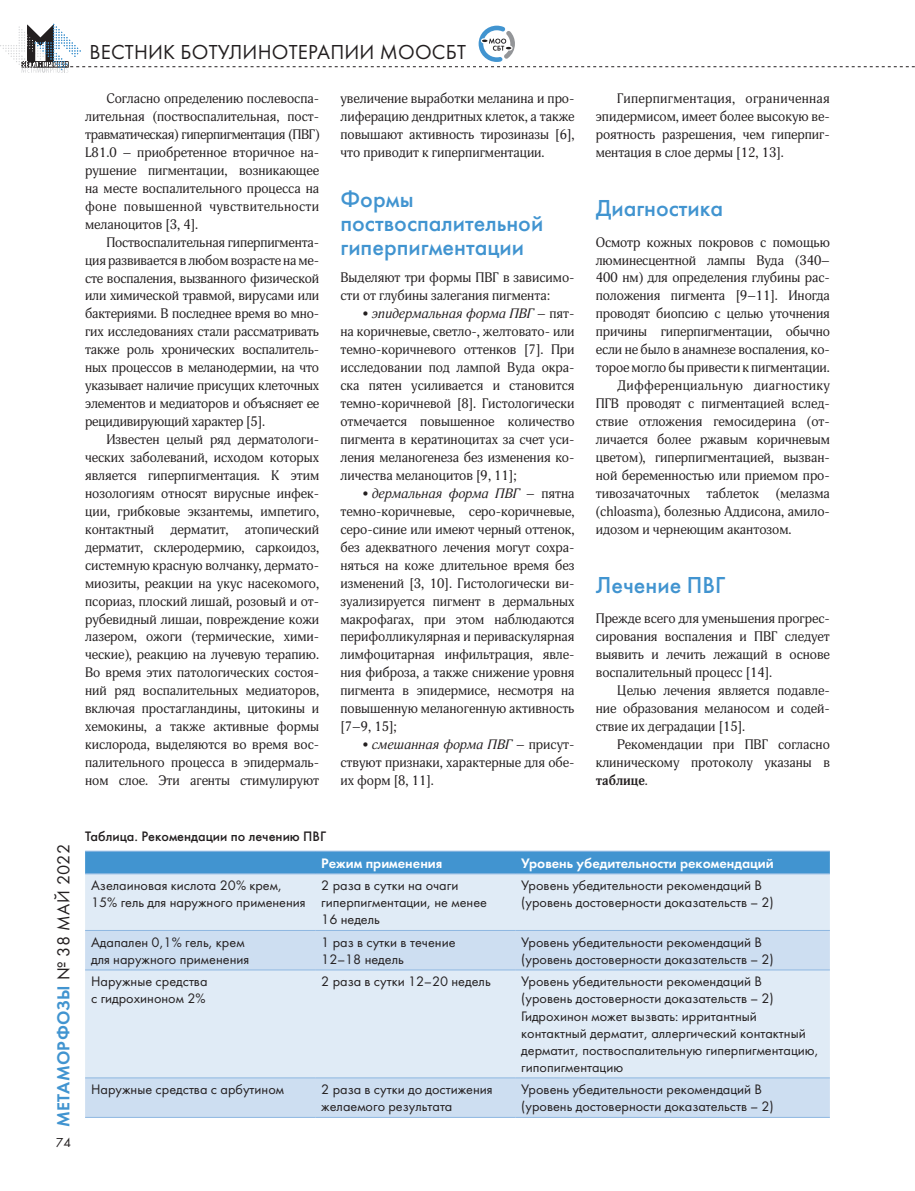
<style>
.page{position:relative;width:915px;height:1191px;background:#fff}
.page>*{position:absolute;margin:0;border:0;box-sizing:border-box;transform-origin:0 0}
.t1{font:500 24px/24px "Futura";color:#4194d0}
.t2{font:21px "Futura";letter-spacing:.01em;color:#231f20}
.t3{font:18px "Futura Demi";letter-spacing:.015em;color:#4194d0}
.t4{font:14.25px/17.1px "Futura";color:#231f20}
.t5{font:14.25px "Futura Demi";color:#fff}
.t6{font:500 14.25px "Futura";color:#231f20}
.t7{font:13.5px/18px "Adonis";color:#231f20;text-align:justify}
.t8{font:13.5px "Adonis";letter-spacing:.025em;color:#231f20}
.t9{font:13.5px "Futura";color:#231f20}
.s1{font-style:italic}
.s2{font-weight:700}
.s3{font-family:"Futura";color:#231f20}
</style>
<div class="page">
<div style="left:85px;top:851px;width:744px;height:22px;background:#4194d0"></div>
<div style="left:85px;top:874px;width:744px;height:56px;background:#e0ebf6"></div>
<svg style="left:85px;top:931px;width:744px;height:186px;background:#d7e5f3"></svg>
<hr style="left:85px;top:930px;width:230px;height:1px;background:#8eb7e1">
<hr style="left:85px;top:969px;width:230px;height:1px;background:#8eb7e1">
<hr style="left:85px;top:1077px;width:230px;height:1px;background:#8eb7e1">
<hr style="left:315px;top:930px;width:200px;height:1px;background:#8eb7e1">
<hr style="left:315px;top:969px;width:200px;height:1px;background:#8eb7e1">
<hr style="left:315px;top:1077px;width:200px;height:1px;background:#8eb7e1">
<hr style="left:515px;top:930px;width:314px;height:1px;background:#8eb7e1">
<hr style="left:515px;top:969px;width:314px;height:1px;background:#8eb7e1">
<hr style="left:515px;top:1077px;width:314px;height:1px;background:#8eb7e1">
<hr style="left:85px;top:1117px;width:230px;height:1px;background:#8eb7e1">
<hr style="left:315px;top:1117px;width:200px;height:1px;background:#8eb7e1">
<hr style="left:515px;top:1117px;width:314px;height:1px;background:#8eb7e1">
<hr style="left:85px;top:850px;width:230px;height:1px;background:#8eb7e1">
<hr style="left:315px;top:850px;width:200px;height:1px;background:#8eb7e1">
<hr style="left:515px;top:850px;width:314px;height:1px;background:#8eb7e1">
<hr style="left:85px;top:873px;width:230px;height:1px;background:#8eb7e1">
<hr style="left:315px;top:873px;width:200px;height:1px;background:#8eb7e1">
<hr style="left:515px;top:873px;width:314px;height:1px;background:#8eb7e1">
<svg style="left:0;top:24px;width:915px;height:49px"></svg>
<h2 class="t2" style="left:89px;top:39px;width:378px">ВЕСТНИК БОТУЛИНОТЕРАПИИ МООСБТ</h2>
<p class="t7" style="left:85px;top:90px;width:235px;text-indent:21px">Согласно определению послевоспа&shy;лительная (поствоспалительная, пост&shy;травматическая) гиперпигментация (ПВГ)<br>L81.0 – приобретенное вторичное на&shy;рушение пигментации, возникающее на месте воспалительного процесса на фоне повышенной чувствительности меланоцитов [3, 4].</p>
<p class="t7" style="left:85px;top:233px;width:235px;text-indent:21px">Поствоспалительная гиперпигмента&shy;ция развивается в любом возрасте на ме&shy;сте воспаления, вызванного физической или химической травмой, вирусами или бактериями. В последнее время во мно&shy;гих исследованиях стали рассматривать также роль хронических воспалитель&shy;ных процессов в меланодермии, на что указывает наличие присущих клеточных элементов и медиаторов и объясняет ее рецидивирующий характер [5].</p>
<p class="t7" style="left:85px;top:430px;width:235px;text-indent:21px">Известен целый ряд дерматологи&shy;ческих заболеваний, исходом которых является гиперпигментация. К этим нозологиям относят вирусные инфек&shy;ции, грибковые экзантемы, импетиго, контактный дерматит, атопический дерматит, склеродермию, саркоидоз, системную красную волчанку, дермато&shy;миозиты, реакции на укус насекомого, псориаз, плоский лишай, розовый и от&shy;рубевидный лишаи, повреждение кожи лазером, ожоги (термические, хими&shy;ческие), реакцию на лучевую терапию.<br>Во время этих патологических состоя&shy;ний ряд воспалительных медиаторов, включая простагландины, цитокины и хемокины, а также активные формы кислорода, выделяются во время вос&shy;палительного процесса в эпидермаль&shy;ном слое. Эти агенты стимулируют</p>
<p class="t7" style="left:340px;top:90px;width:235px">увеличение выработки меланина и про&shy;лиферацию дендритных клеток, а также повышают активность тирозиназы [6], что приводит к гиперпигментации.</p>
<h1 class="t1" style="left:340px;top:187px;width:204px">Формы поствоспалительной гиперпигментации</h1>
<p class="t7" style="left:340px;top:269px;width:235px">Выделяют три формы ПВГ в зависимо&shy;сти от глубины залегания пигмента:</p>
<p class="t7" style="left:340px;top:305px;width:235px;text-indent:21px">• <span class="s1">эпидермальная форма ПВГ</span> – пят&shy;на коричневые, светло-, желтовато- или темно-коричневого оттенков [7]. При исследовании под лампой Вуда окра&shy;ска пятен усиливается и становится темно-коричневой [8]. Гистологически отмечается повышенное количество пигмента в кератиноцитах за счет уси&shy;ления меланогенеза без изменения ко&shy;личества меланоцитов [9, 11];</p>
<p class="t7" style="left:340px;top:484px;width:235px;text-indent:21px">• <span class="s1">дермальная форма ПВГ</span> – пятна темно-коричневые, серо-коричневые, серо-синие или имеют черный оттенок, без адекватного лечения могут сохра&shy;няться на коже длительное время без изменений [3, 10]. Гистологически ви&shy;зуализируется пигмент в дермальных макрофагах, при этом наблюдаются перифолликулярная и периваскулярная лимфоцитарная инфильтрация, явле&shy;ния фиброза, а также снижение уровня пигмента в эпидермисе, несмотря на повышенную меланогенную активность [7–9, 15];</p>
<p class="t7" style="left:340px;top:735px;width:235px;text-indent:21px">• <span class="s1">смешанная форма ПВГ</span> – присут&shy;ствуют признаки, характерные для обе&shy;их форм [8, 11].</p>
<p class="t7" style="left:595px;top:90px;width:235px;text-indent:21px">Гиперпигментация, ограниченная эпидермисом, имеет более высокую ве&shy;роятность разрешения, чем гиперпиг&shy;ментация в слое дермы [12, 13].</p>
<h1 class="t1" style="left:595px;top:196px;width:129px">Диагностика</h1>
<p class="t7" style="left:595px;top:233px;width:235px">Осмотр кожных покровов с помощью</p>
<p class="t7" style="left:595px;top:251px;width:235px">люминесцентной лампы Вуда (340–</p>
<p class="t7" style="left:595px;top:269px;width:235px">400 нм) для определения глубины рас-</p>
<p class="t7" style="left:595px;top:287px;width:235px">положения пигмента [9–11]. Иногда</p>
<p class="t7" style="left:595px;top:305px;width:235px">проводят биопсию с целью уточнения</p>
<p class="t7" style="left:595px;top:323px;width:235px">причины гиперпигментации, обычно</p>
<p class="t7" style="left:595px;top:341px;width:235px">если не было в анамнезе воспаления, ко-</p>
<p class="t7" style="left:595px;top:359px;width:235px">торое могло бы привести к пигментации.</p>
<p class="t8" style="left:617px;top:377px;width:214px">Дифференциальную диагностику</p>
<p class="t7" style="left:595px;top:395px;width:235px">ПГВ проводят с пигментацией вслед-</p>
<p class="t7" style="left:595px;top:412px;width:235px">ствие отложения гемосидерина (от-</p>
<p class="t7" style="left:595px;top:430px;width:235px">личается более ржавым коричневым</p>
<p class="t7" style="left:595px;top:448px;width:235px">цветом), гиперпигментацией, вызван-</p>
<p class="t7" style="left:595px;top:466px;width:235px">ной беременностью или приемом про-</p>
<p class="t7" style="left:595px;top:484px;width:235px">тивозачаточных таблеток (мелазма</p>
<p class="t7" style="left:595px;top:502px;width:235px">(chloasma), болезнью Аддисона, амило-</p>
<p class="t7" style="left:595px;top:520px;width:197px">идозом и чернеющим акантозом.</p>
<h1 class="t1" style="left:595px;top:573px;width:131px">Лечение ПВГ</h1>
<p class="t7" style="left:595px;top:610px;width:235px">Прежде всего для уменьшения прогрес&shy;сирования воспаления и ПВГ следует выявить и лечить лежащий в основе воспалительный процесс [14].</p>
<p class="t7" style="left:595px;top:682px;width:235px;text-indent:21px">Целью лечения является подавле&shy;ние образования меланосом и содей&shy;ствие их деградации [15].</p>
<p class="t7" style="left:595px;top:735px;width:235px;text-indent:21px">Рекомендации при ПВГ согласно клиническому протоколу указаны в <span class="s2">таблице</span>.</p>
<h3 class="t3" style="left:52px;top:1127px;width:285px;rotate:-90deg">МЕТАМОРФОЗЫ <span class="s3">№ 38 МАЙ 2022</span></h3>
<p class="t9" style="left:56px;top:1134px;width:17px">74</p>
<p class="t6" style="left:85px;top:827px;width:242px">Таблица. Рекомендации по лечению ПВГ</p>
<p class="t5" style="left:321px;top:854px;width:123px">Режим применения</p>
<p class="t5" style="left:521px;top:854px;width:254px">Уровень убедительности рекомендаций</p>
<p class="t4" style="left:91px;top:877px;width:216px">Азелаиновая кислота 20% крем,<br>15% гель для наружного применения</p>
<p class="t4" style="left:321px;top:877px;width:167px">2 раза в сутки на очаги гиперпигментации, не менее<br>16 недель</p>
<p class="t4" style="left:521px;top:877px;width:254px">Уровень убедительности рекомендаций B (уровень достоверности доказательств – 2)</p>
<p class="t4" style="left:91px;top:933px;width:160px">Адапален 0,1% гель, крем для наружного применения</p>
<p class="t4" style="left:321px;top:933px;width:136px">1 раз в сутки в течение<br>12–18 недель</p>
<p class="t4" style="left:521px;top:933px;width:254px">Уровень убедительности рекомендаций В (уровень достоверности доказательств – 2)</p>
<p class="t4" style="left:91px;top:973px;width:118px">Наружные средства с гидрохиноном 2%</p>
<p class="t4" style="left:321px;top:973px;width:171px">2 раза в сутки 12–20 недель</p>
<p class="t4" style="left:521px;top:973px;width:299px">Уровень убедительности рекомендаций B<br>(уровень достоверности доказательств – 2)<br>Гидрохинон может вызвать: ирритантный контактный дерматит, аллергический контактный дерматит, поствоспалительную гиперпигментацию, гипопигментацию</p>
<p class="t4" style="left:91px;top:1081px;width:194px">Наружные средства с арбутином</p>
<p class="t4" style="left:321px;top:1081px;width:173px">2 раза в сутки до достижения желаемого результата</p>
<p class="t4" style="left:521px;top:1081px;width:254px">Уровень убедительности рекомендаций B (уровень достоверности доказательств – 2)</p>
</div>
